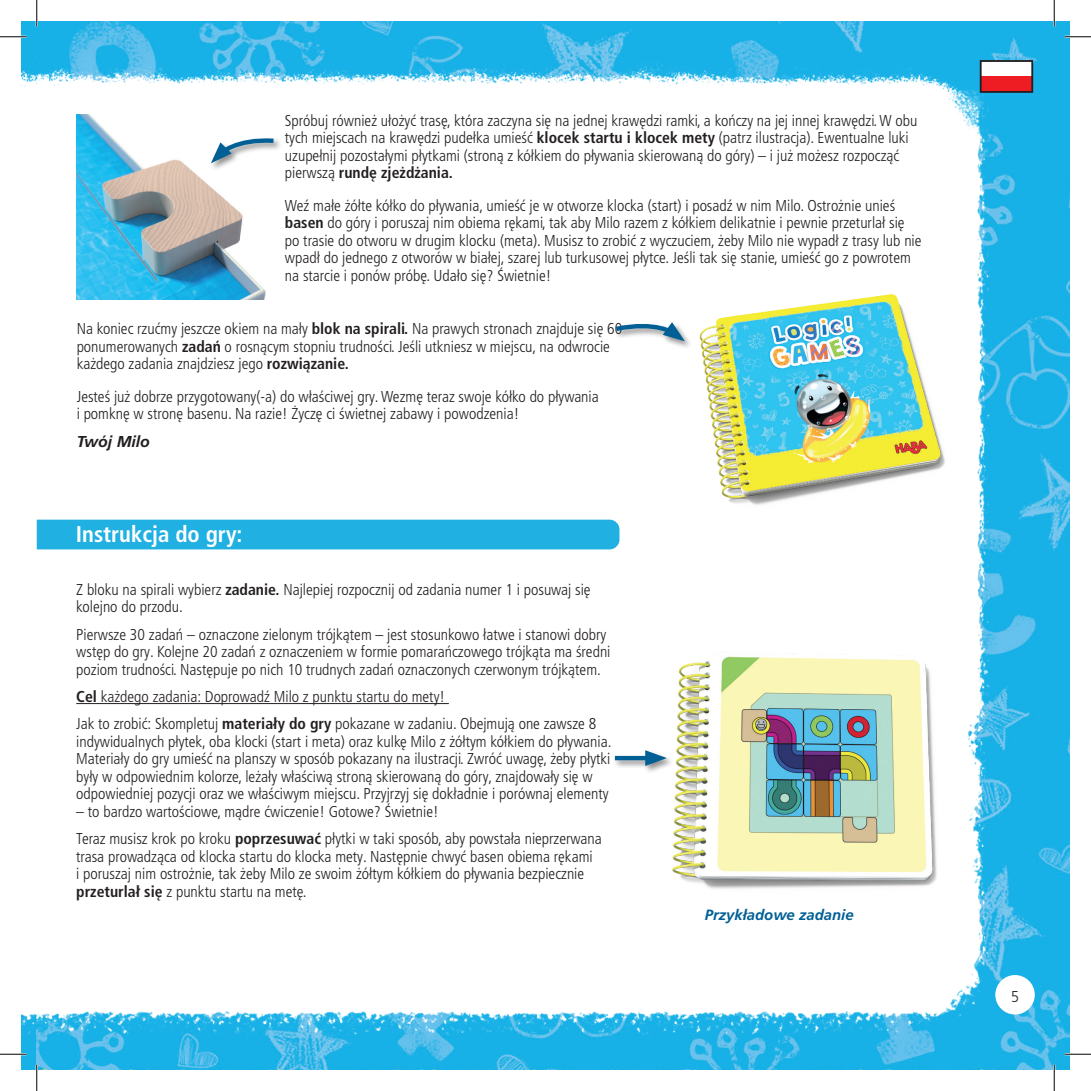
<style>
.page{position:relative;width:1091px;height:1091px;background:#fff}
.page>*{position:absolute;margin:0;border:0;box-sizing:border-box;transform-origin:0 0}
.t1{font:700 condensed 22.75px "Frutiger LT Pro";color:#fff}
.Fließtext_Normal{font:300 condensed 15.75px/17.5px "Frutiger LT Pro";color:#231f20}
.Fließtext_Normal-2{font:italic 700 15.75px "Frutiger LT Pro";color:#231f20}
.t2{font:300 15.75px "Frutiger LT Pro";color:#231f20;scale:.9 1}
.Fließtext_Normal-3{font:italic 700 14.88px "Frutiger LT Pro";color:#006095}
.s1{font-weight:700}
</style>
<div class="page">
<img style="left:22px;top:22px;width:1047px;height:1047px">
<img style="left:22px;top:57px;width:16px;height:977px">
<img style="left:38px;top:57px;width:976px;height:977px">
<div style="left:995px;top:975px;width:39px;height:39px;background:#fff;border-radius:50%"></div>
<div style="left:980px;top:61px;width:52px;height:15px;background:#fff"></div>
<div style="left:980px;top:76px;width:52px;height:16px;background:#ee1d23"></div>
<div style="left:979px;top:60px;width:54px;height:33px;border:2px solid #231f20"></div>
<div style="left:673px;top:279px;width:283px;height:241px;background:#fff;border-radius:21px"></div>
<img style="left:699px;top:291px;width:257px;height:217px">
<img style="left:76px;top:115px;width:209px;height:184px">
<img style="left:663px;top:645px;width:290px;height:261px">
<div style="left:613px;top:748px;width:61px;height:26px;background:#231f20;opacity:.5"></div>
<hr style="left:615px;top:756px;width:38px;height:4px;background:#006095">
<svg style="left:645px;top:750px;width:22px;height:16px"></svg>
<hr style="left:76px;top:703px;width:373px;height:1px;background:#231f20">
<div style="left:209px;top:136px;width:73px;height:36px;background:#231f20;opacity:.5"></div>
<svg style="left:211px;top:137px;width:67px;height:26px"></svg>
<div style="left:614px;top:321px;width:79px;height:29px;background:#231f20;opacity:.5"></div>
<svg style="left:611px;top:320px;width:73px;height:21px"></svg>
<div style="left:37px;top:519px;width:582px;height:30px;background:#20b0e1"></div>
<hr style="left:0;top:36px;width:26px;height:2px;background:#fff">
<hr style="left:1064px;top:36px;width:26px;height:2px;background:#fff">
<hr style="left:0;top:1053px;width:26px;height:2px;background:#fff">
<hr style="left:1064px;top:1053px;width:26px;height:2px;background:#fff">
<hr style="left:36px;top:0;width:2px;height:26px;background:#fff">
<hr style="left:36px;top:1064px;width:2px;height:26px;background:#fff">
<hr style="left:1053px;top:0;width:2px;height:26px;background:#fff">
<hr style="left:1053px;top:1064px;width:2px;height:26px;background:#fff">
<svg style="left:0;top:36px;width:26px;height:1px"></svg>
<svg style="left:1064px;top:36px;width:26px;height:1px"></svg>
<svg style="left:0;top:1053px;width:26px;height:1px"></svg>
<svg style="left:1064px;top:1053px;width:26px;height:1px"></svg>
<svg style="left:36px;top:0;width:1px;height:26px"></svg>
<svg style="left:36px;top:1064px;width:1px;height:26px"></svg>
<svg style="left:1053px;top:0;width:1px;height:26px"></svg>
<svg style="left:1053px;top:1064px;width:1px;height:26px"></svg>
<p class="Fließtext_Normal" style="left:285px;top:112px;width:634px">Spróbuj również ułożyć trasę, która zaczyna się na jednej krawędzi ramki, a kończy na jej innej krawędzi. W obu tych miejscach na krawędzi pudełka umieść <span class="s1">klocek startu i klocek mety</span> (patrz ilustracja). Ewentualne luki uzupełnij pozostałymi płytkami (stroną z kółkiem do pływania skierowaną do góry) – i już możesz rozpocząć pierwszą <span class="s1">rundę zjeżdżania.</span></p>
<p class="Fließtext_Normal" style="left:285px;top:197px;width:638px">Weź małe żółte kółko do pływania, umieść je w otworze klocka (start) i posadź w nim Milo. Ostrożnie unieś <span class="s1">basen</span> do góry i poruszaj nim obiema rękami, tak aby Milo razem z kółkiem delikatnie i pewnie przeturlał się po trasie do otworu w drugim klocku (meta). Musisz to zrobić z wyczuciem, żeby Milo nie wypadł z trasy lub nie wpadł do jednego z otworów w białej, szarej lub turkusowej płytce. Jeśli tak się stanie, umieść go z powrotem na starcie i ponów próbę. Udało się? Świetnie!</p>
<p class="Fließtext_Normal" style="left:77px;top:320px;width:547px">Na koniec rzućmy jeszcze okiem na mały <span class="s1">blok na spirali.</span> Na prawych stronach znajduje się 60 ponumerowanych <span class="s1">zadań</span> o rosnącym stopniu trudności. Jeśli utkniesz w miejscu, na odwrocie każdego zadania znajdziesz jego <span class="s1">rozwiązanie.</span></p>
<p class="Fließtext_Normal" style="left:77px;top:388px;width:523px">Jesteś już dobrze przygotowany(-a) do właściwej gry. Wezmę teraz swoje kółko do pływania i pomknę w stronę basenu. Na razie! Życzę ci świetnej zabawy i powodzenia!</p>
<p class="Fließtext_Normal-2" style="left:77px;top:432px;width:75px">Twój Milo</p>
<p class="t1" style="left:76px;top:520px;width:168px">Instrukcja do gry:</p>
<p class="Fließtext_Normal" style="left:76px;top:580px;width:516px">Z bloku na spirali wybierz <span class="s1">zadanie.</span> Najlepiej rozpocznij od zadania numer 1 i posuwaj się kolejno do przodu.</p>
<p class="Fließtext_Normal" style="left:76px;top:625px;width:535px">Pierwsze 30 zadań – oznaczone zielonym trójkątem – jest stosunkowo łatwe i stanowi dobry wstęp do gry. Kolejne 20 zadań z oznaczeniem w formie pomarańczowego trójkąta ma średni poziom trudności. Następuje po nich 10 trudnych zadań oznaczonych czerwonym trójkątem.</p>
<p class="Fließtext_Normal" style="left:76px;top:688px;width:370px"><span class="s1">Cel</span> każdego zadania: Doprowadź Milo z punktu startu do mety!</p>
<p class="Fließtext_Normal" style="left:76px;top:715px;width:537px">Jak to zrobić: Skompletuj <span class="s1">materiały do gry</span> pokazane w zadaniu. Obejmują one zawsze 8 indywidualnych płytek, oba klocki (start i meta) oraz kulkę Milo z żółtym kółkiem do pływania.<br>Materiały do gry umieść na planszy w sposób pokazany na ilustracji. Zwróć uwagę, żeby płytki były w odpowiednim kolorze, leżały właściwą stroną skierowaną do góry, znajdowały się w odpowiedniej pozycji oraz we właściwym miejscu. Przyjrzyj się dokładnie i porównaj elementy</p>
<p class="Fließtext_Normal" style="left:76px;top:803px;width:364px">– to bardzo wartościowe, mądre ćwiczenie! Gotowe? Świetnie!</p>
<p class="Fließtext_Normal" style="left:76px;top:830px;width:527px">Teraz musisz krok po kroku <span class="s1">poprzesuwać</span> płytki w taki sposób, aby powstała nieprzerwana trasa prowadząca od klocka startu do klocka mety. Następnie chwyć basen obiema rękami<br>i poruszaj nim ostrożnie, tak żeby Milo ze swoim żółtym kółkiem do pływania bezpiecznie <span class="s1">przeturlał się</span> z punktu startu na metę.</p>
<p class="Fließtext_Normal-3" style="left:704px;top:906px;width:150px">Przykładowe zadanie</p>
<p class="t2" style="left:1011px;top:986px;width:10px">5</p>
</div>
